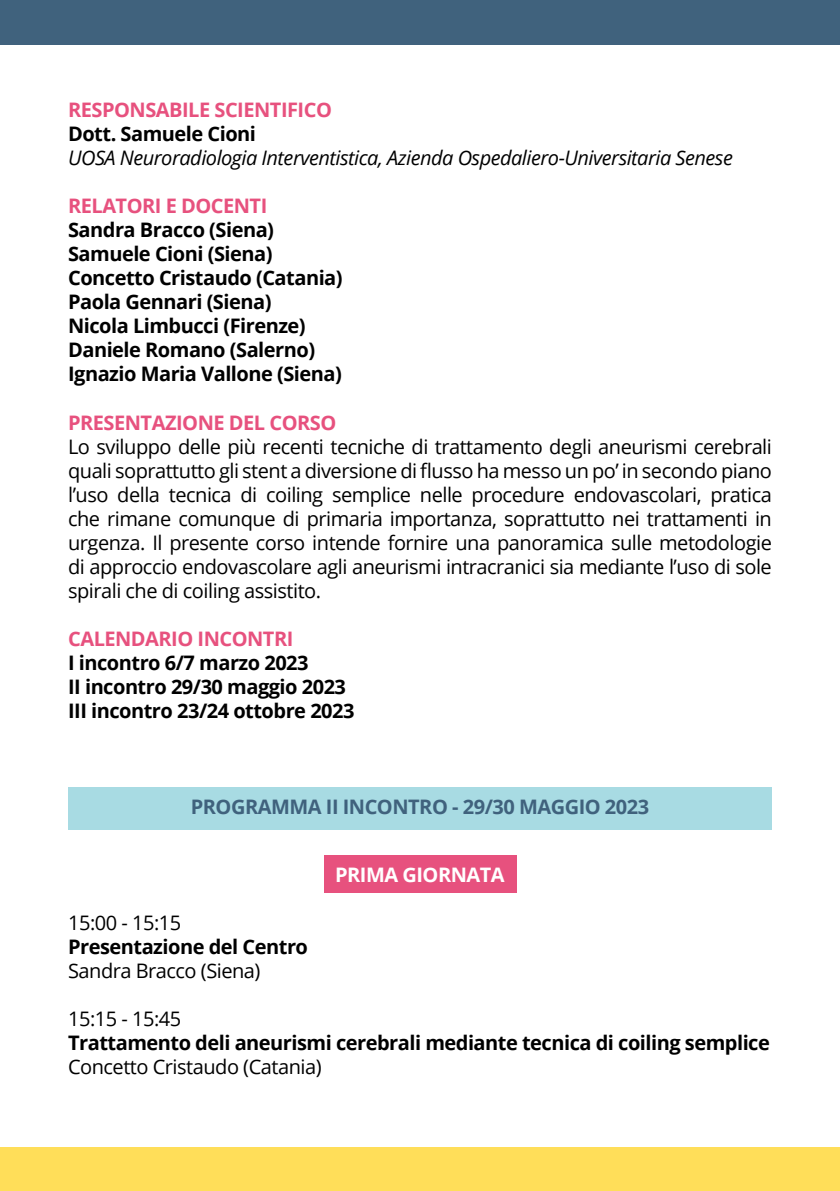
<style>
.page{position:relative;width:840px;height:1191px;background:#fff}
.page>*{position:absolute;margin:0;border:0;box-sizing:border-box;transform-origin:0 0}
.t1{font:20px/24px "Open Sans";letter-spacing:-.025em;color:#000;text-align:justify}
.t2{font:700 20px/24px "Open Sans";letter-spacing:-.025em;color:#000}
.t3{font:700 20px "Open Sans";letter-spacing:-.025em;color:#e7517e}
.t4{font:italic 20px "Open Sans";letter-spacing:-.025em;color:#000}
.t5{font:700 20px "Open Sans";letter-spacing:-.025em;color:#40627d}
.t6{font:700 20px "Open Sans";letter-spacing:-.025em;color:#fff}
</style>
<div class="page">
<div style="left:0;top:0;width:839px;height:44px;background:#40627d"></div>
<div style="left:0;top:1147px;width:839px;height:44px;background:#ffde59"></div>
<div style="left:68px;top:787px;width:703px;height:42px;background:#a8dbe3"></div>
<div style="left:323px;top:855px;width:193px;height:37px;background:#e7517e"></div>
<p class="t3" style="left:68px;top:96px;width:265px">RESPONSABILE SCIENTIFICO</p>
<p class="t2" style="left:68px;top:122px;width:189px">Dott. Samuele Cioni</p>
<p class="t4" style="left:68px;top:144px;width:666px">UOSA Neuroradiologia Interventistica, Azienda Ospedaliero-Universitaria Senese</p>
<p class="t3" style="left:68px;top:192px;width:201px">RELATORI E DOCENTI</p>
<p class="t2" style="left:68px;top:218px;width:276px">Sandra Bracco (Siena)<br>Samuele Cioni (Siena)<br>Concetto Cristaudo (Catania)<br>Paola Gennari (Siena)<br>Nicola Limbucci (Firenze)<br>Daniele Romano (Salerno)<br>Ignazio Maria Vallone (Siena)</p>
<p class="t3" style="left:68px;top:408px;width:269px">PRESENTAZIONE DEL CORSO</p>
<p class="t1" style="left:68px;top:434px;width:705px">Lo sviluppo delle più recenti tecniche di trattamento degli aneurismi cerebrali quali soprattutto gli stent a diversione di flusso ha messo un po’ in secondo piano l’uso della tecnica di coiling semplice nelle procedure endovascolari, pratica che rimane comunque di primaria importanza, soprattutto nei trattamenti in urgenza. Il presente corso intende fornire una panoramica sulle metodologie di approccio endovascolare agli aneurismi intracranici sia mediante l’uso di sole spirali che di coiling assistito.</p>
<p class="t3" style="left:68px;top:624px;width:227px">CALENDARIO INCONTRI</p>
<p class="t2" style="left:68px;top:650px;width:288px">I incontro 6/7 marzo 2023<br>II incontro 29/30 maggio 2023<br>III incontro 23/24 ottobre 2023</p>
<p class="t5" style="left:191px;top:792px;width:459px">PROGRAMMA II INCONTRO - 29/30 MAGGIO 2023</p>
<p class="t6" style="left:335px;top:860px;width:171px">PRIMA GIORNATA</p>
<p class="t1" style="left:68px;top:910px;width:114px">15:00 - 15:15</p>
<p class="t2" style="left:68px;top:934px;width:241px">Presentazione del Centro</p>
<p class="t1" style="left:68px;top:958px;width:194px">Sandra Bracco (Siena)</p>
<p class="t1" style="left:68px;top:1006px;width:114px">15:15 - 15:45</p>
<p class="t2" style="left:68px;top:1030px;width:703px">Trattamento deli aneurismi cerebrali mediante tecnica di coiling semplice</p>
<p class="t1" style="left:68px;top:1054px;width:255px">Concetto Cristaudo (Catania)</p>
</div>
